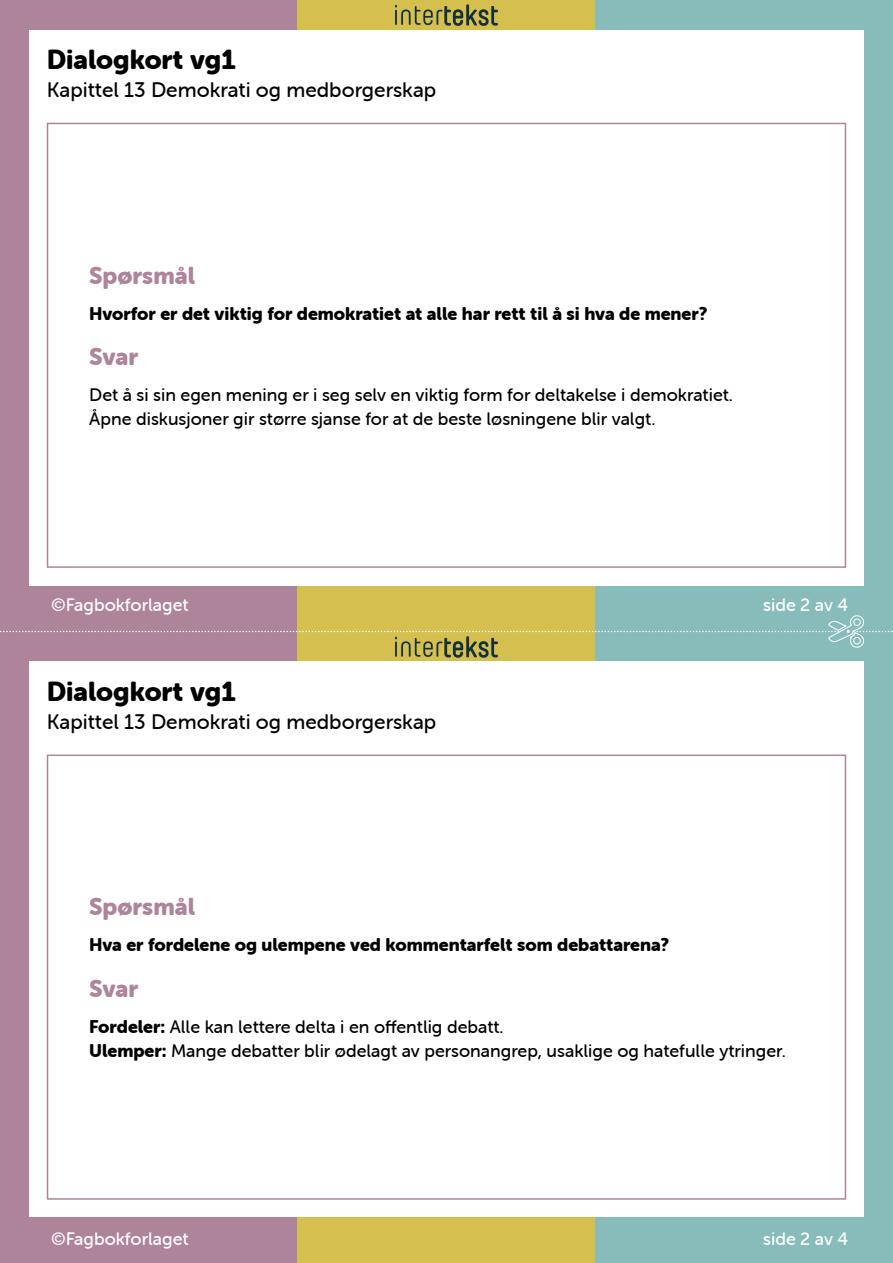
<style>
.page{position:relative;width:893px;height:1263px;background:#fff}
.page>*{position:absolute;margin:0;border:0;box-sizing:border-box;transform-origin:0 0}
.t1{font:27px "Museo Sans Rounded 900";color:#000}
.Card_Heading{font:24px "Museo Sans Rounded 900";color:#ae849a}
.t2{font:21px "Museo Sans Rounded 500";color:#000}
.Svar{font:18px "Museo Sans Rounded 500";color:#000}
.Sporsmal{font:18px "Museo Sans Rounded 900";color:#000}
.Sporsmal-2{font:18px "Museo Sans Rounded 500";color:#fff}
.s1{font-family:"Museo Sans Rounded 900"}
</style>
<div class="page">
<div style="left:0;top:0;width:298px;height:632px;background:#ae849a"></div>
<div style="left:0;top:632px;width:298px;height:631px;background:#ae849a"></div>
<div style="left:298px;top:0;width:297px;height:632px;background:#d5bf4f"></div>
<div style="left:298px;top:632px;width:297px;height:631px;background:#d5bf4f"></div>
<div style="left:595px;top:0;width:298px;height:632px;background:#88bcba"></div>
<div style="left:595px;top:632px;width:298px;height:631px;background:#88bcba"></div>
<svg style="left:395px;top:4px;width:103px;height:22px"></svg>
<svg style="left:0;top:615px;width:893px;height:43px"></svg>
<div style="left:29px;top:30px;width:835px;height:555px;background:#fff"></div>
<div style="left:29px;top:662px;width:835px;height:555px;background:#fff"></div>
<div style="left:47px;top:123px;width:799px;height:445px;border:2px solid #ae849a"></div>
<div style="left:47px;top:754px;width:799px;height:446px;border:2px solid #ae849a"></div>
<h1 class="t1" style="left:47px;top:44px;width:190px">Dialogkort vg1</h1>
<p class="t2" style="left:47px;top:78px;width:391px">Kapittel 13 Demokrati og medborgerskap</p>
<p class="Card_Heading" style="left:89px;top:262px;width:107px">Spørsmål</p>
<p class="Sporsmal" style="left:89px;top:303px;width:620px">Hvorfor er det viktig for demokratiet at alle har rett til å si hva de mener?</p>
<p class="Card_Heading" style="left:89px;top:343px;width:50px">Svar</p>
<p class="Svar" style="left:89px;top:385px;width:645px">Det å si sin egen mening er i seg selv en viktig form for deltakelse i demokratiet.</p>
<p class="Svar" style="left:89px;top:409px;width:568px">Åpne diskusjoner gir større sjanse for at de beste løsningene blir valgt.</p>
<p class="Sporsmal-2" style="left:51px;top:595px;width:139px">©Fagbokforlaget</p>
<p class="Sporsmal-2" style="left:763px;top:595px;width:87px">side 2 av 4</p>
<h1 class="t1" style="left:47px;top:676px;width:190px">Dialogkort vg1</h1>
<p class="t2" style="left:47px;top:710px;width:391px">Kapittel 13 Demokrati og medborgerskap</p>
<p class="Card_Heading" style="left:89px;top:893px;width:107px">Spørsmål</p>
<p class="Sporsmal" style="left:89px;top:935px;width:582px">Hva er fordelene og ulempene ved kommentarfelt som debattarena?</p>
<p class="Card_Heading" style="left:89px;top:975px;width:50px">Svar</p>
<p class="Svar" style="left:89px;top:1017px;width:416px"><span class="s1">Fordeler:</span> Alle kan lettere delta i en offentlig debatt.</p>
<p class="Svar" style="left:89px;top:1041px;width:698px"><span class="s1">Ulemper:</span> Mange debatter blir ødelagt av personangrep, usaklige og hatefulle ytringer.</p>
<p class="Sporsmal-2" style="left:51px;top:1228px;width:139px">©Fagbokforlaget</p>
<p class="Sporsmal-2" style="left:763px;top:1228px;width:87px">side 2 av 4</p>
</div>
